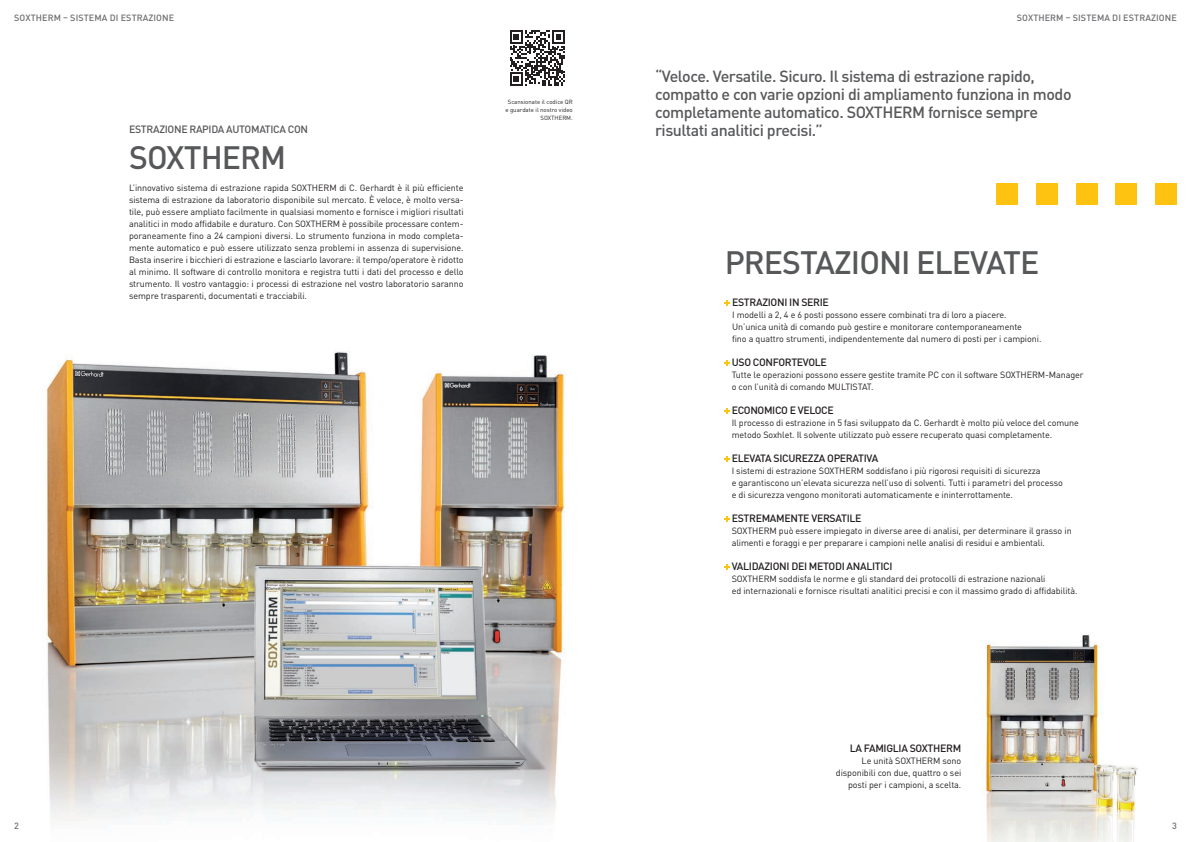
<style>
.page{position:relative;width:1191px;height:842px;background:#fff}
.page>*{position:absolute;margin:0;border:0;box-sizing:border-box;transform-origin:0 0}
.Headline_normal{font:500 32px "DINOT";letter-spacing:-.03em;color:#57585a}
.Hervorgehoben{font:500 16px/18px "DINOT";letter-spacing:-.03em;color:#57585a}
.Fließtext{font:500 10.5px "DINOT";letter-spacing:-.03em;color:#231f20}
.t1{font:500 10.5px "DINOT";letter-spacing:-.03em;color:#57585a}
.Fließtext-2{font:9px/12px "DINOT";letter-spacing:-.01em;color:#231f20}
.t2{font:500 9px "DINOT";letter-spacing:.01em;color:#6c6d70}
.t3{font:6px/8px "DINOT";color:#231f20;text-align:right}
</style>
<div class="page">
<div style="left:996px;top:184px;width:22px;height:21px;background:#fec210"></div>
<div style="left:1036px;top:184px;width:21px;height:21px;background:#fec210"></div>
<div style="left:1076px;top:184px;width:21px;height:21px;background:#fec210"></div>
<div style="left:1115px;top:184px;width:22px;height:21px;background:#fec210"></div>
<div style="left:1155px;top:184px;width:21px;height:21px;background:#fec210"></div>
<img style="left:985px;top:634px;width:153px;height:208px">
<svg style="left:510px;top:30px;width:55px;height:56px"></svg>
<img style="left:46px;top:351px;width:520px;height:470px">
<svg style="left:724px;top:300px;width:6px;height:6px"></svg>
<svg style="left:724px;top:360px;width:6px;height:6px"></svg>
<svg style="left:724px;top:408px;width:6px;height:6px"></svg>
<svg style="left:724px;top:456px;width:6px;height:6px"></svg>
<svg style="left:724px;top:516px;width:6px;height:6px"></svg>
<svg style="left:724px;top:564px;width:6px;height:6px"></svg>
<p class="t2" style="left:14px;top:12px;width:161px">SOXTHERM – SISTEMA DI ESTRAZIONE</p>
<p class="t2" style="left:1016px;top:12px;width:161px">SOXTHERM – SISTEMA DI ESTRAZIONE</p>
<p class="t1" style="left:129px;top:122px;width:180px">ESTRAZIONE RAPIDA AUTOMATICA CON</p>
<p class="Headline_normal" style="left:129px;top:137px;width:158px">SOXTHERM</p>
<p class="Fließtext-2" style="left:129px;top:182px;width:336px;text-align:justify">L’innovativo sistema di estrazione rapida SOXTHERM di C. Gerhardt è il più efficiente sistema di estrazione da laboratorio disponibile sul mercato. È veloce, è molto versa&shy;tile, può essere ampliato facilmente in qualsiasi momento e fornisce i migliori risultati analitici in modo affidabile e duraturo. Con SOXTHERM è possibile processare contem&shy;poraneamente fino a 24 campioni diversi. Lo strumento funziona in modo completa&shy;mente automatico e può essere utilizzato senza problemi in assenza di supervisione.<br>Basta inserire i bicchieri di estrazione e lasciarlo lavorare: il tempo/operatore è ridotto al minimo. Il software di controllo monitora e registra tutti i dati del processo e dello strumento. Il vostro vantaggio: i processi di estrazione nel vostro laboratorio saranno sempre trasparenti, documentati e tracciabili.</p>
<p class="t3" style="left:505px;top:98px;width:69px">Scansionate il codice QR e guardate il nostro video<br>SOXTHERM.</p>
<p class="Hervorgehoben" style="left:655px;top:67px;width:418px">“Veloce. Versatile. Sicuro. Il sistema di estrazione rapido, compatto e con varie opzioni di ampliamento funziona in modo completamente automatico. SOXTHERM fornisce sempre risultati analitici precisi.”</p>
<p class="Headline_normal" style="left:724px;top:242px;width:316px">PRESTAZIONI ELEVATE</p>
<p class="Fließtext" style="left:732px;top:295px;width:98px">ESTRAZIONI IN SERIE</p>
<p class="Fließtext-2" style="left:732px;top:308px;width:311px">I modelli a 2, 4 e 6 posti possono essere combinati tra di loro a piacere.<br>Un’unica unità di comando può gestire e monitorare contemporaneamente<br>fino a quattro strumenti, indipendentemente dal numero di posti per i campioni.</p>
<p class="Fließtext" style="left:731px;top:355px;width:97px">USO CONFORTEVOLE</p>
<p class="Fließtext-2" style="left:731px;top:368px;width:353px">Tutte le operazioni possono essere gestite tramite PC con il software SOXTHERM-Manager o con l’unità di comando MULTISTAT.</p>
<p class="Fließtext" style="left:731px;top:403px;width:104px">ECONOMICO E VELOCE</p>
<p class="Fließtext-2" style="left:731px;top:416px;width:349px">Il processo di estrazione in 5 fasi sviluppato da C. Gerhardt è molto più veloce del comune metodo Soxhlet. Il solvente utilizzato può essere recuperato quasi completamente.</p>
<p class="Fließtext" style="left:731px;top:451px;width:148px">ELEVATA SICUREZZA OPERATIVA</p>
<p class="Fließtext-2" style="left:731px;top:464px;width:333px">I sistemi di estrazione SOXTHERM soddisfano i più rigorosi requisiti di sicurezza<br>e garantiscono un’elevata sicurezza nell’uso di solventi. Tutti i parametri del processo e di sicurezza vengono monitorati automaticamente e ininterrottamente.</p>
<p class="Fließtext" style="left:731px;top:511px;width:131px">ESTREMAMENTE VERSATILE</p>
<p class="Fließtext-2" style="left:731px;top:524px;width:341px">SOXTHERM può essere impiegato in diverse aree di analisi, per determinare il grasso in alimenti e foraggi e per preparare i campioni nelle analisi di residui e ambientali.</p>
<p class="Fließtext" style="left:731px;top:559px;width:162px">VALIDAZIONI DEI METODI ANALITICI</p>
<p class="Fließtext-2" style="left:731px;top:572px;width:347px">SOXTHERM soddisfa le norme e gli standard dei protocolli di estrazione nazionali<br>ed internazionali e fornisce risultati analitici precisi e con il massimo grado di affidabilità.</p>
<p class="Fließtext" style="left:850px;top:741px;width:113px">LA FAMIGLIA SOXTHERM</p>
<p class="Fließtext-2" style="left:836px;top:754px;width:127px;text-align:right">Le unità SOXTHERM sono disponibili con due, quattro o sei posti per i campioni, a scelta.</p>
<p class="t2" style="left:14px;top:820px;width:6px">2</p>
<p class="t2" style="left:1172px;top:820px;width:6px">3</p>
</div>
